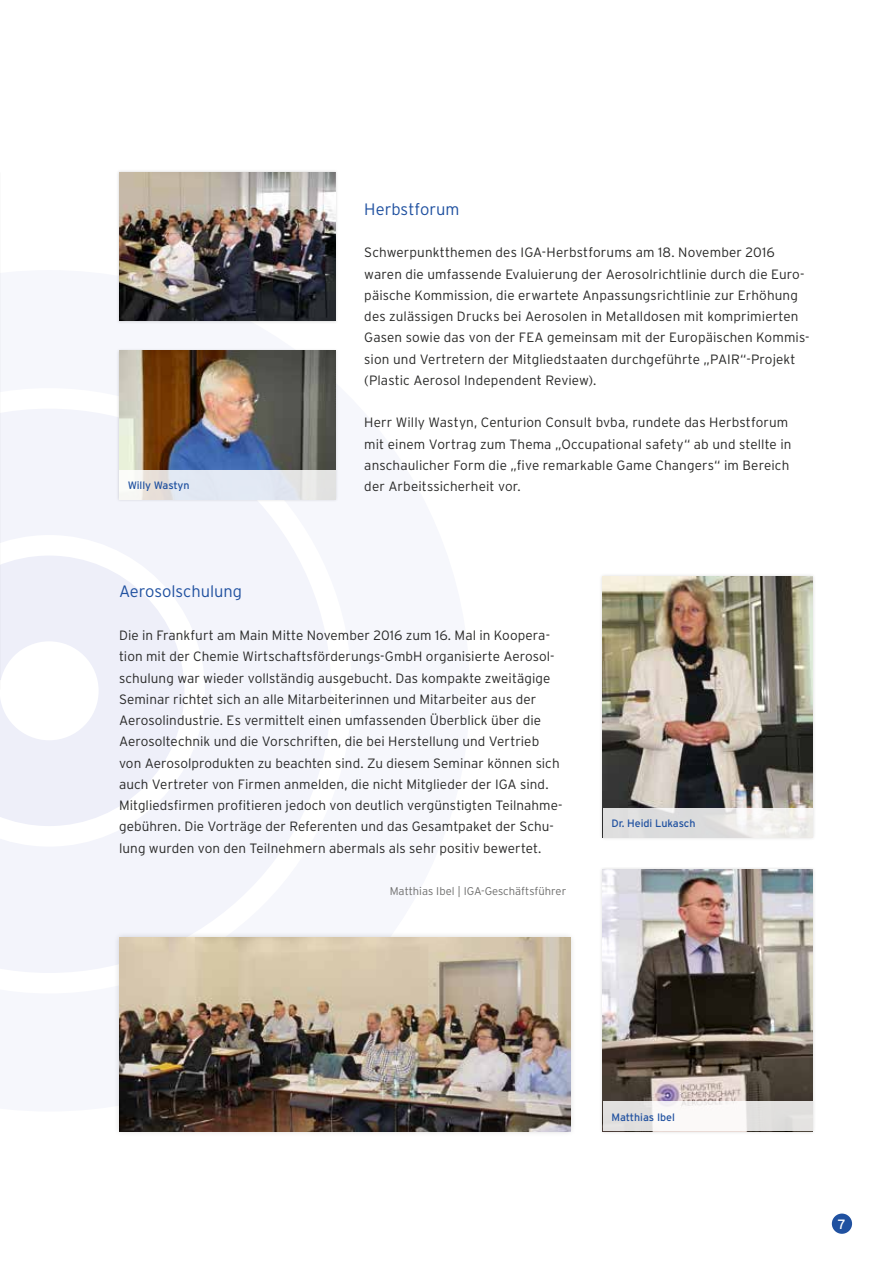
<style>
.page{position:relative;width:893px;height:1263px;background:#fff}
.page>*{position:absolute;margin:0;border:0;box-sizing:border-box;transform-origin:0 0}
.t1{font:300 16.5px "Interstate";color:#2051a0}
.t2{font:300 13.5px/21.3px "Interstate";letter-spacing:.005em;color:#282827}
.t3{font:13.5px "Interstate";color:#fff}
.t4{font:300 11.25px "Interstate";color:#6f6f6e}
.t5{font:10.65px "Interstate";letter-spacing:-.005em;color:#2051a0}
</style>
<div class="page">
<div style="left:831px;top:1213px;width:22px;height:21px;background:#2051a0;border-radius:50%"></div>
<div style="left:830px;top:1212px;width:24px;height:23px;border:2px solid #fff;border-radius:50%"></div>
<svg style="left:0;top:388px;width:331px;height:585px"></svg>
<svg style="left:0;top:535px;width:205px;height:312px"></svg>
<div style="left:0;top:641px;width:99px;height:99px;background:#fff;border-radius:50%"></div>
<svg style="left:0;top:544px;width:43px;height:295px"></svg>
<div style="left:116px;top:169px;width:223px;height:155px;background:#000;opacity:.15"></div>
<img style="left:119px;top:172px;width:217px;height:149px">
<div style="left:116px;top:348px;width:223px;height:154px;background:#000;opacity:.15"></div>
<img style="left:119px;top:351px;width:217px;height:119px">
<svg style="left:119px;top:470px;width:217px;height:30px;fill:#e2e8f2"></svg>
<div style="left:599px;top:866px;width:217px;height:268px;background:#000;opacity:.15"></div>
<img style="left:603px;top:870px;width:209px;height:231px">
<svg style="left:603px;top:1101px;width:209px;height:30px;fill:#e4e3e1"></svg>
<div style="left:599px;top:573px;width:217px;height:268px;background:#000;opacity:.15"></div>
<img style="left:603px;top:576px;width:209px;height:232px">
<svg style="left:603px;top:808px;width:209px;height:29px;fill:#dfdfdf"></svg>
<div style="left:113px;top:931px;width:464px;height:206px;background:#000;opacity:.15"></div>
<img style="left:119px;top:937px;width:451px;height:194px">
<p class="t1" style="left:364px;top:200px;width:97px">Herbstforum</p>
<p class="t2" style="left:364px;top:242px;width:447px">Schwerpunktthemen des IGA-Herbstforums am 18. November 2016 waren die umfassende Evaluierung der Aerosolrichtlinie durch die Euro&shy;päische Kommission, die erwartete Anpassungsrichtlinie zur Erhöhung des zulässigen Drucks bei Aerosolen in Metalldosen mit komprimierten Gasen sowie das von der FEA gemeinsam mit der Europäischen Kommis&shy;sion und Vertretern der Mitgliedstaaten durchgeführte „PAIR“-Projekt (Plastic Aerosol Independent Review).</p>
<p class="t2" style="left:364px;top:412px;width:429px">Herr Willy Wastyn, Centurion Consult bvba, rundete das Herbstforum mit einem Vortrag zum Thema „Occupational safety“ ab und stellte in anschaulicher Form die „five remarkable Game Changers“ im Bereich</p>
<p class="t5" style="left:128px;top:479px;width:63px">Willy Wastyn</p>
<p class="t2" style="left:364px;top:476px;width:158px">der Arbeitssicherheit vor.</p>
<p class="t1" style="left:119px;top:582px;width:125px">Aerosolschulung</p>
<p class="t2" style="left:119px;top:624px;width:445px">Die in Frankfurt am Main Mitte November 2016 zum 16. Mal in Koopera&shy;tion mit der Chemie Wirtschaftsförderungs-GmbH organisierte Aerosol&shy;schulung war wieder vollständig ausgebucht. Das kompakte zweitägige Seminar richtet sich an alle Mitarbeiterinnen und Mitarbeiter aus der Aerosolindustrie. Es vermittelt einen umfassenden Überblick über die Aerosoltechnik und die Vorschriften, die bei Herstellung und Vertrieb von Aerosolprodukten zu beachten sind. Zu diesem Seminar können sich auch Vertreter von Firmen anmelden, die nicht Mitglieder der IGA sind.<br>Mitgliedsfirmen profitieren jedoch von deutlich vergünstigten Teilnahme&shy;gebühren. Die Vorträge der Referenten und das Gesamtpaket der Schu&shy;lung wurden von den Teilnehmern abermals als sehr positiv bewertet.</p>
<p class="t4" style="left:390px;top:885px;width:178px">Matthias Ibel | IGA-Geschäftsführer</p>
<p class="t5" style="left:611px;top:817px;width:86px">Dr. Heidi Lukasch</p>
<p class="t5" style="left:611px;top:1111px;width:65px">Matthias Ibel</p>
<p class="t3" style="left:838px;top:1217px;width:10px">7</p>
</div>
